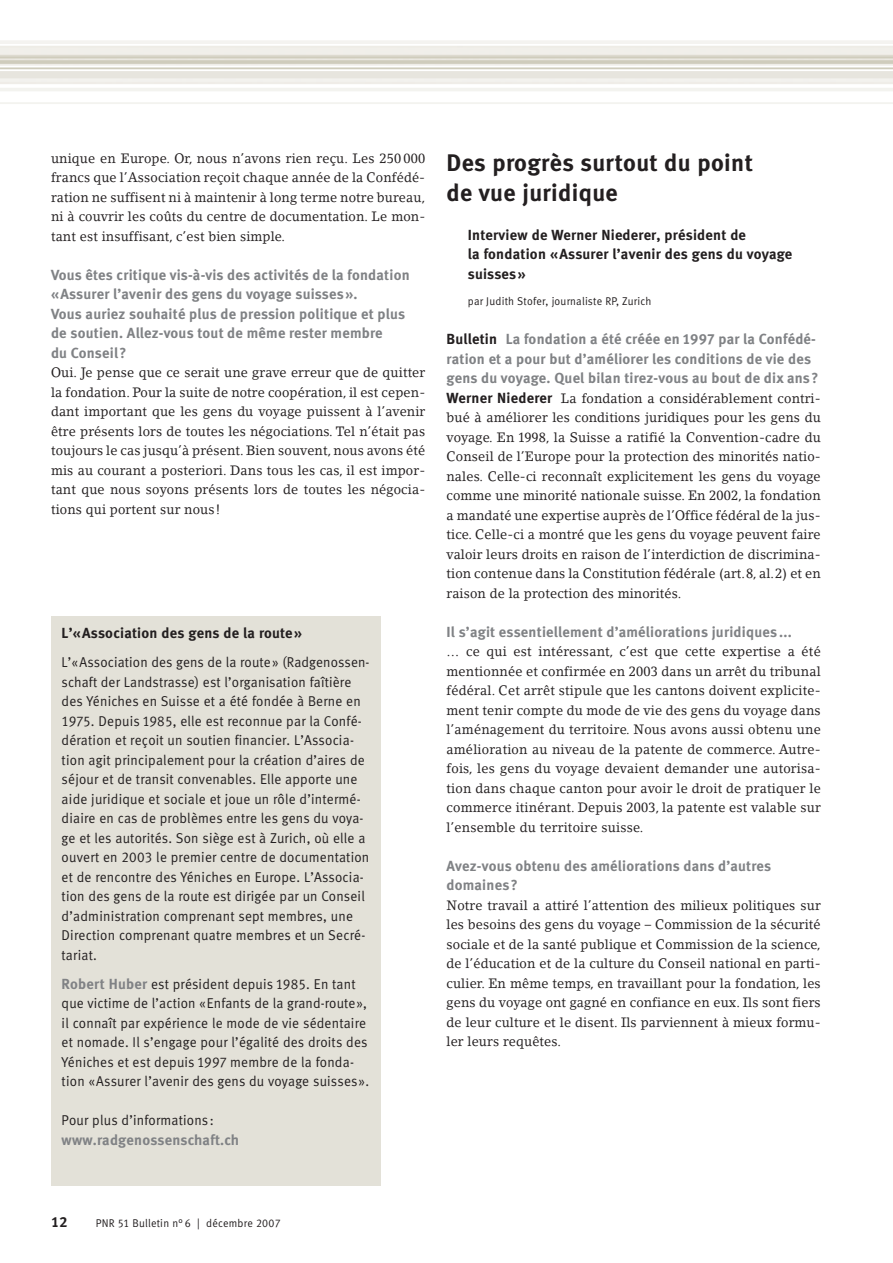
<style>
.page{position:relative;width:893px;height:1263px;background:#fff}
.page>*{position:absolute;margin:0;border:0;box-sizing:border-box;transform-origin:0 0}
.t1{font:24px/30px "Meta Bold LF";letter-spacing:.015em;color:#231f20}
.t2{font:14.7px/19.5px "Meta Bold LF";letter-spacing:.015em;color:#808285}
.t3{font:14.7px/19.5px "Meta Bold LF";letter-spacing:.015em;color:#231f20}
.t4{font:14.25px/19.5px "Meta Normal LF";letter-spacing:.015em;color:#231f20;scale:.95 1}
.t5{font:13.5px/19.5px "Lino Letter";letter-spacing:.01em;color:#231f20;text-align:justify;scale:.95 1}
.t6{font:11.25px "Meta Normal LF";letter-spacing:.02em;color:#231f20;scale:.95 1}
.s1{font-family:"Meta Bold LF";font-size:14.7px;color:#808285}
.s2{color:#231f20}
.s3{font-family:"Meta Bold LF";font-size:14.7px}
</style>
<div class="page">
<div style="left:51px;top:617px;width:330px;height:569px;background:#e3e1d8"></div>
<p class="t5" style="left:51px;top:150px;width:395px">unique en Europe. Or, nous n’avons rien reçu. Les 250 000 francs que l’Association reçoit chaque année de la Confédé&shy;ration ne suffisent ni à maintenir à long terme notre bureau, ni à couvrir les coûts du centre de documentation. Le mon&shy;tant est insuffisant, c’est bien simple.</p>
<p class="t2" style="left:51px;top:266px;width:360px">Vous êtes critique vis-à-vis des activités de la fondation «Assurer l’avenir des gens du voyage suisses».<br>Vous auriez souhaité plus de pression politique et plus de soutien. Allez-vous tout de même rester membre<br>du Conseil?</p>
<p class="t5" style="left:51px;top:364px;width:395px">Oui. Je pense que ce serait une grave erreur que de quitter la fondation. Pour la suite de notre coopération, il est cepen&shy;dant important que les gens du voyage puissent à l’avenir être présents lors de toutes les négociations. Tel n’était pas toujours le cas jusqu’à présent. Bien souvent, nous avons été mis au courant a posteriori. Dans tous les cas, il est impor&shy;tant que nous soyons présents lors de toutes les négocia&shy;tions qui portent sur nous!</p>
<p class="t3" style="left:62px;top:624px;width:242px">L’«Association des gens de la route»</p>
<p class="t4" style="left:62px;top:654px;width:325px">L’«Association des gens de la route» (Radgenossen&shy;schaft der Landstrasse) est l’organisation faîtière des Yéniches en Suisse et a été fondée à Berne en 1975. Depuis 1985, elle est reconnue par la Confé&shy;dération et reçoit un soutien financier. L’Associa&shy;tion agit principalement pour la création d’aires de séjour et de transit convenables. Elle apporte une aide juridique et sociale et joue un rôle d’intermé&shy;diaire en cas de problèmes entre les gens du voya&shy;ge et les autorités. Son siège est à Zurich, où elle a ouvert en 2003 le premier centre de documentation et de rencontre des Yéniches en Europe. L’Associa&shy;tion des gens de la route est dirigée par un Conseil d’administration comprenant sept membres, une Direction comprenant quatre membres et un Secré&shy;tariat.</p>
<p class="t4" style="left:62px;top:975px;width:325px"><span class="s1">Robert Huber</span> est président depuis 1985. En tant que victime de l’action «Enfants de la grand-route», il connaît par expérience le mode de vie sédentaire et nomade. Il s’engage pour l’égalité des droits des Yéniches et est depuis 1997 membre de la fonda&shy;tion «Assurer l’avenir des gens du voyage suisses».</p>
<p class="t4" style="left:62px;top:1112px;width:161px">Pour plus d’informations:</p>
<p class="t2" style="left:62px;top:1131px;width:179px">www.radgenossenschaft.ch</p>
<h1 class="t1" style="left:446px;top:149px;width:308px">Des progrès surtout du point de vue juridique</h1>
<p class="t3" style="left:468px;top:226px;width:326px">Interview de Werner Niederer, président de<br>la fondation «Assurer l’avenir des gens du voyage suisses»</p>
<p class="t6" style="left:468px;top:297px;width:195px">par Judith Stofer, journaliste RP, Zurich</p>
<p class="t2" style="left:446px;top:330px;width:373px"><span class="s2">Bulletin</span> La fondation a été créée en 1997 par la Confédé&shy;ration et a pour but d’améliorer les conditions de vie des gens du voyage. Quel bilan tirez-vous au bout de dix ans?</p>
<p class="t5" style="left:446px;top:389px;width:395px"><span class="s3">Werner Niederer</span> La fondation a considérablement contri&shy;bué à améliorer les conditions juridiques pour les gens du voyage. En 1998, la Suisse a ratifié la Convention-cadre du Conseil de l’Europe pour la protection des minorités natio&shy;nales. Celle-ci reconnaît explicitement les gens du voyage comme une minorité nationale suisse. En 2002, la fondation a mandaté une expertise auprès de l’Office fédéral de la jus&shy;tice. Celle-ci a montré que les gens du voyage peuvent faire valoir leurs droits en raison de l’interdiction de discrimina&shy;tion contenue dans la Constitution fédérale (art.8, al.2) et en raison de la protection des minorités.</p>
<p class="t2" style="left:446px;top:623px;width:347px">Il s’agit essentiellement d’améliorations juridiques ...</p>
<p class="t5" style="left:446px;top:643px;width:395px">… ce qui est intéressant, c’est que cette expertise a été mentionnée et confirmée en 2003 dans un arrêt du tribunal fédéral. Cet arrêt stipule que les cantons doivent explicite&shy;ment tenir compte du mode de vie des gens du voyage dans l’aménagement du territoire. Nous avons aussi obtenu une amélioration au niveau de la patente de commerce. Autre&shy;fois, les gens du voyage devaient demander une autorisa&shy;tion dans chaque canton pour avoir le droit de pratiquer le commerce itinérant. Depuis 2003, la patente est valable sur l’ensemble du territoire suisse.</p>
<p class="t2" style="left:446px;top:857px;width:326px">Avez-vous obtenu des améliorations dans d’autres domaines?</p>
<p class="t5" style="left:446px;top:896px;width:395px">Notre travail a attiré l’attention des milieux politiques sur les besoins des gens du voyage – Commission de la sécurité sociale et de la santé publique et Commission de la science, de l’éducation et de la culture du Conseil national en parti&shy;culier. En même temps, en travaillant pour la fondation, les gens du voyage ont gagné en confiance en eux. Ils sont fiers de leur culture et le disent. Ils parviennent à mieux formu&shy;ler leurs requêtes.</p>
<p class="t3" style="left:51px;top:1213px;width:18px">12</p>
<p class="t6" style="left:96px;top:1219px;width:196px">PNR 51 Bulletin n° 6 | décembre 2007</p>
</div>
